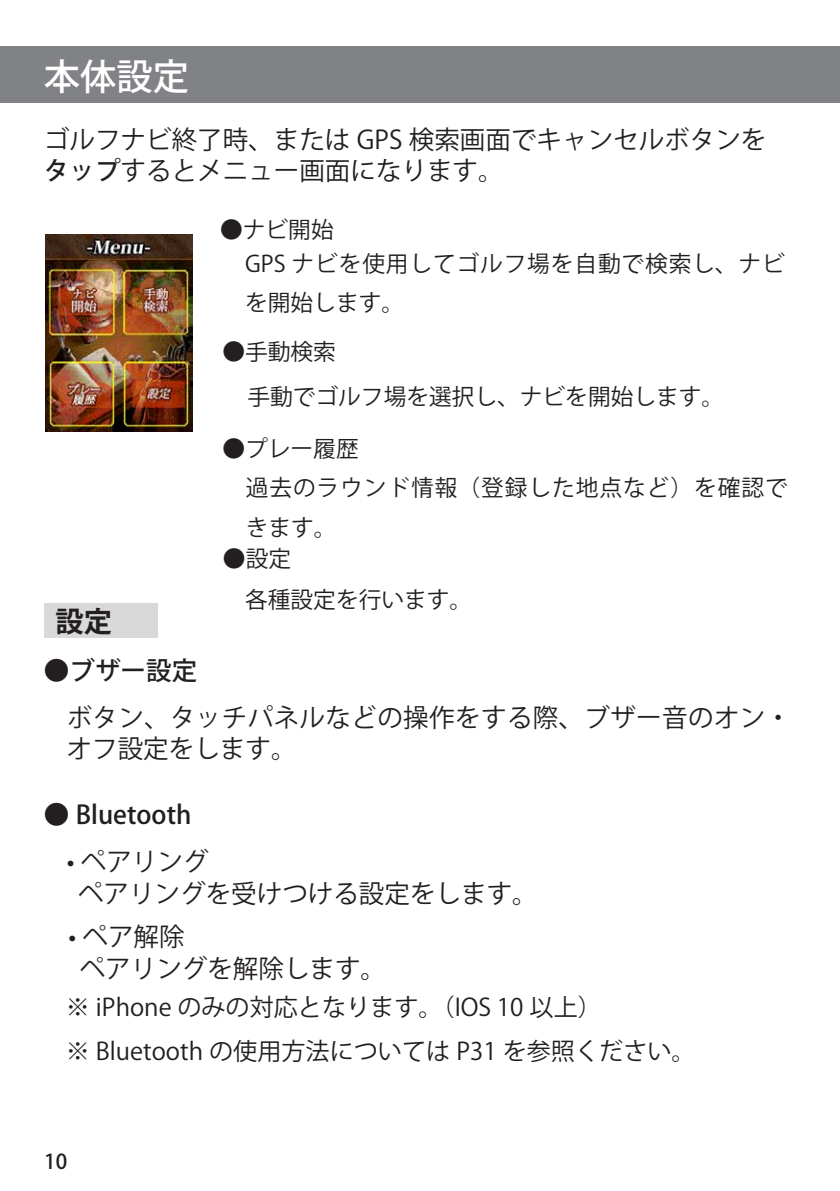
<style>
.page{position:relative;width:840px;height:1191px;background:#fff}
.page>*{position:absolute;margin:0;border:0;box-sizing:border-box;transform-origin:0 0}
.t1{font:500 36.4px "Koz Go Pro";color:#fff}
.t2{font:700 28.4px "Koz Go Pro";color:#231f20}
.t3{font:25.6px/31.2px "Koz Go Pro";color:#231f20}
.t4{font:500 25.6px "Koz Go Pro";color:#231f20}
.t5{font:24px "Koz Go Pro";color:#231f20}
.t6{font:22.8px/39.6px "Koz Go Pro";letter-spacing:.04em;color:#231f20}
.t7{font:22.8px/45.2px "Koz Go Pro";color:#231f20}
.t8{font:500 20.4px "Koz Go Pro";color:#231f20}
.s1{font-weight:500}
</style>
<div class="page">
<div style="left:0;top:46px;width:839px;height:57px;background:#808285"></div>
<img style="left:45px;top:234px;width:148px;height:197px">
<div style="left:44px;top:603px;width:114px;height:35px;background:#d9d9d9"></div>
<h1 class="t1" style="left:44px;top:53px;width:147px">本体設定</h1>
<p class="t3" style="left:44px;top:124px;width:723px">ゴルフナビ終了時、または GPS 検索画面でキャンセルボタンを<span class="s1">タップ</span>するとメニュー画面になります。</p>
<p class="t2" style="left:55px;top:603px;width:58px">設定</p>
<p class="t6" style="left:245px;top:213px;width:541px;line-height:34px;text-indent:-25px">●ナビ開始<br>GPS ナビを使用してゴルフ場を自動で検索し、ナビ</p>
<p class="t7" style="left:245px;top:281px;width:160px">を開始します。</p>
<p class="t7" style="left:247px;top:329px;width:478px;text-indent:-25px">●手動検索<br>手動でゴルフ場を選択し、ナビを開始します。</p>
<p class="t6" style="left:245px;top:430px;width:543px;text-indent:-23px">●プレー履歴<br>過去のラウンド情報（登録した地点など）を確認できます。</p>
<p class="t7" style="left:245px;top:538px;width:228px;line-height:41.6px;text-indent:-22px">●設定<br>各種設定を行います。</p>
<p class="t4" style="left:44px;top:654px;width:155px">●ブザー設定</p>
<p class="t3" style="left:67px;top:702px;width:725px">ボタン、タッチパネルなどの操作をする際、ブザー音のオン・オフ設定をします。</p>
<p class="t4" style="left:44px;top:797px;width:149px">● Bluetooth</p>
<p class="t3" style="left:78px;top:847px;width:461px;text-indent:-11px">• ペアリング<br>ペアリングを受けつける設定をします。</p>
<p class="t3" style="left:80px;top:922px;width:308px;text-indent:-11px">• ペア解除<br>ペアリングを解除します。</p>
<p class="t5" style="left:66px;top:992px;width:537px">※ iPhone のみの対応となります。（IOS 10 以上）</p>
<p class="t5" style="left:66px;top:1035px;width:631px">※ Bluetooth の使用方法については P31 を参照ください。</p>
<p class="t8" style="left:44px;top:1148px;width:24px">10</p>
</div>
